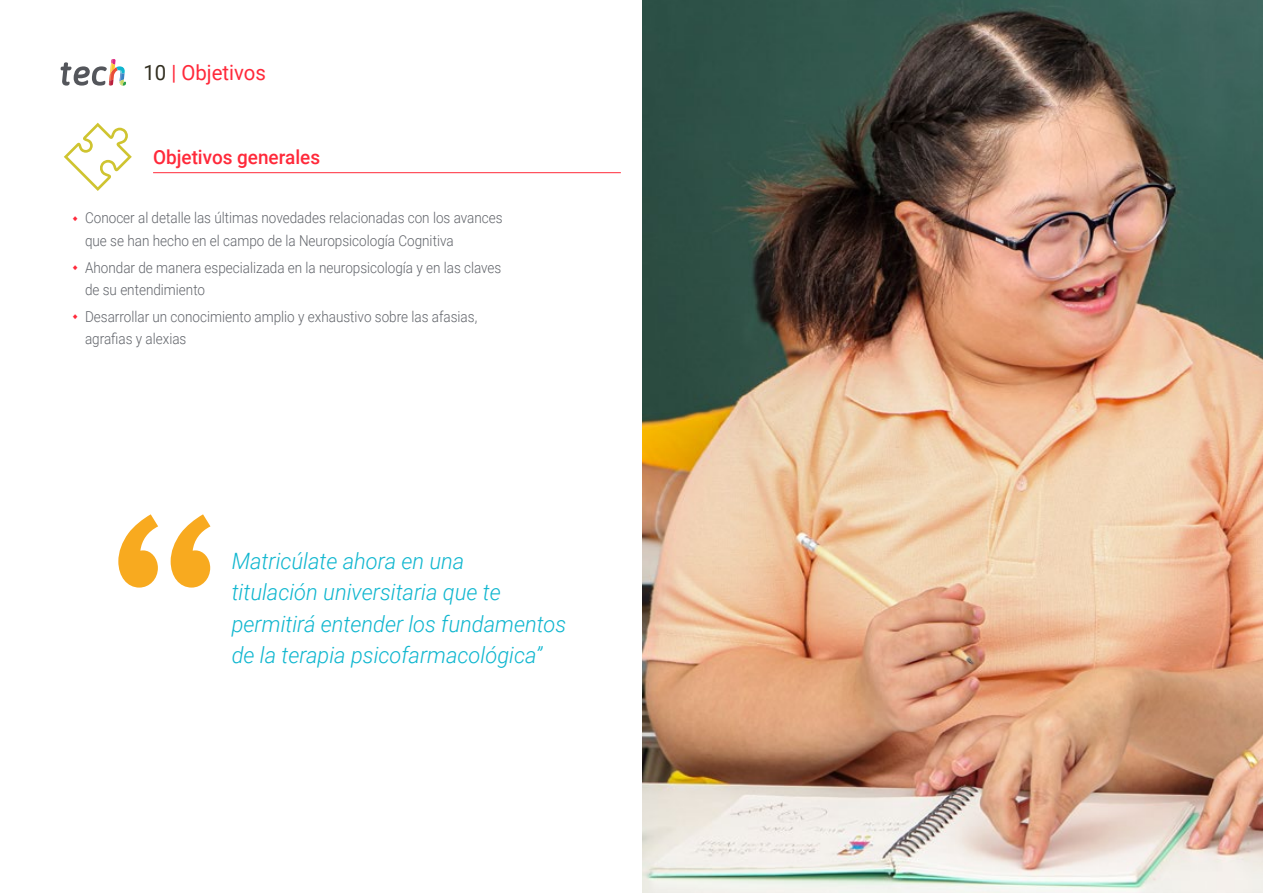
<style>
.page{position:relative;width:1263px;height:893px;background:#fff}
.page>*{position:absolute;margin:0;border:0;box-sizing:border-box;transform-origin:0 0}
.t1{font:italic 300 22.5px/31.5px "Roboto";color:#0fb6cf}
.t2{font:21px "Roboto";color:#ff293a}
.t3{font:500 19.5px "Roboto";color:#ff293a}
.t4{font:300 15px/22.5px "Roboto";color:#61646a;scale:.9 1}
.s1{color:#312e20}
</style>
<div class="page">
<img style="left:642px;top:0;width:621px;height:893px">
<hr style="left:153px;top:172px;width:468px;height:1px;background:#ff293a">
<svg style="left:64px;top:123px;width:68px;height:68px"></svg>
<svg style="left:118px;top:514px;width:92px;height:74px"></svg>
<svg style="left:61px;top:59px;width:65px;height:27px"></svg>
<h2 class="t2" style="left:144px;top:57px;width:124px"><span class="s1">10</span> | Objetivos</h2>
<h3 class="t3" style="left:153px;top:144px;width:169px">Objetivos generales</h3>
<p class="t4" style="left:85px;top:206px;width:465px">Conocer al detalle las últimas novedades relacionadas con los avances que se han hecho en el campo de la Neuropsicología Cognitiva</p>
<p class="t4" style="left:85px;top:255px;width:464px">Ahondar de manera especializada en la neuropsicología y en las claves de su entendimiento</p>
<p class="t4" style="left:85px;top:305px;width:437px">Desarrollar un conocimiento amplio y exhaustivo sobre las afasias, agrafias y alexias</p>
<h1 class="t1" style="left:232px;top:544px;width:336px">Matricúlate ahora en una<br>titulación universitaria que te permitirá entender los fundamentos de la terapia psicofarmacológica”</h1>
</div>
